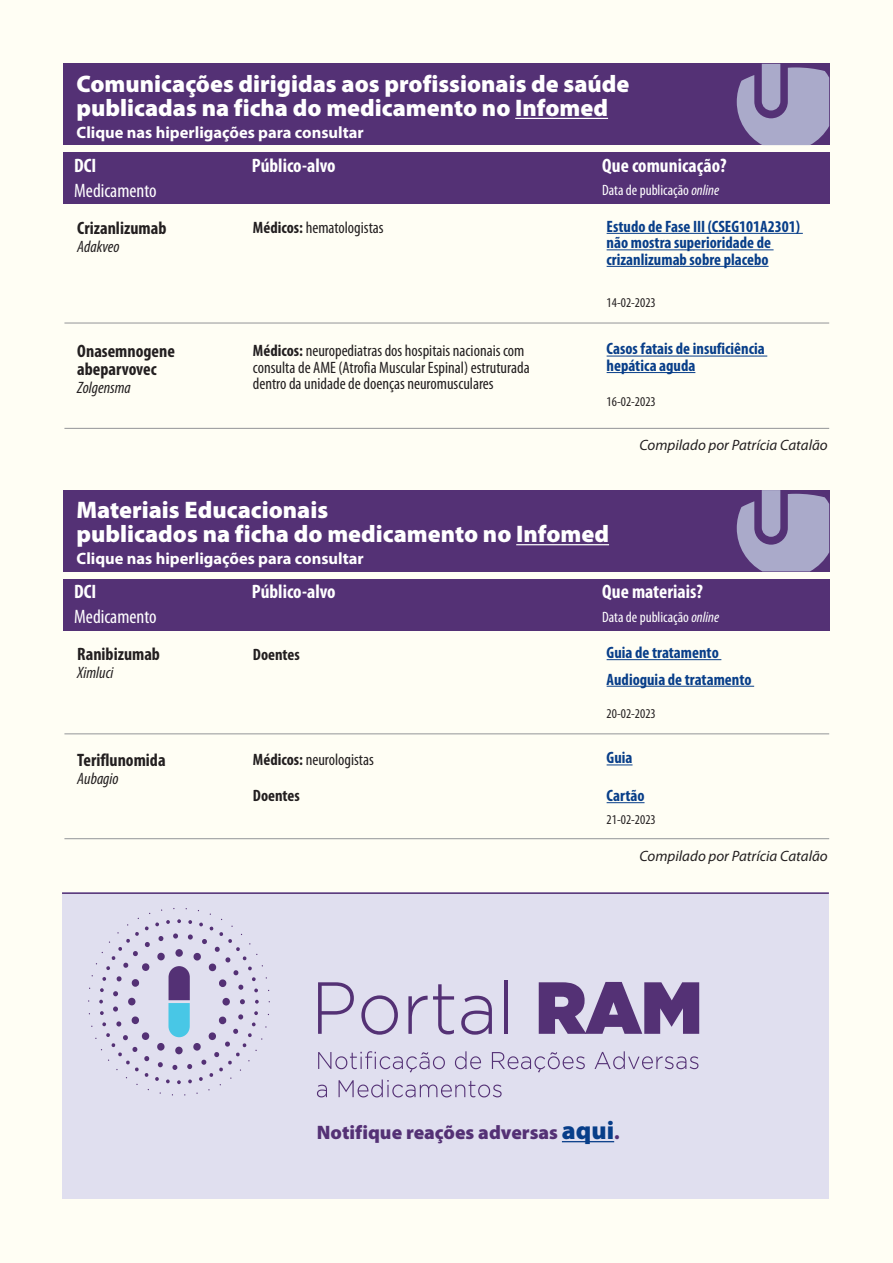
<style>
.page{position:relative;width:893px;height:1263px;background:#fffef4}
.page>*{position:absolute;margin:0;border:0;box-sizing:border-box;transform-origin:0 0}
.Título_Negrito{font:900 24px "Myriad Pro";color:#fff}
.Título_Negrito-2{font:900 19.5px "Myriad Pro";color:#543175}
.Medicamento_DCI{font:700 condensed 19.5px "Myriad Pro";color:#fff}
.Público-alvo{font:700 condensed 19.5px "Myriad Pro";color:#fff}
.Medicamento{font:condensed 19.5px "Myriad Pro";color:#fff}
.DCI{font:700 condensed 19.5px "Myriad Pro";color:#fff}
.Medicamento_DCI-2{font:700 condensed 18px "Myriad Pro";color:#231f20}
.Médicos__Farmaceutic{font:condensed 16.5px/16.5px "Myriad Pro";color:#231f20}
.Materiais_com_link{font:700 condensed 16.5px/16.5px "Myriad Pro";color:#083e89}
.Medicamento_DCI-3{font:700 16.5px "Myriad Pro";color:#fff}
.Medicamento_DCI-4{font:italic condensed 16.5px "Myriad Pro";color:#231f20}
.Médicos__Farmaceutic-2{font:700 condensed 16.5px "Myriad Pro";color:#231f20}
.Autor{font:italic 15px "Myriad Pro";color:#231f20}
.Medicamento_DCI-5{font:condensed 15px "Myriad Pro";color:#fff}
.Data_de_Publicação_o{font:condensed 13.5px "Myriad Pro";color:#231f20}
.s1{font-style:italic}
.s2{font-weight:700}
.s3{font-size:25.5px;color:#083e89}
</style>
<div class="page">
<div style="left:63px;top:64px;width:766px;height:81px;background:#543175"></div>
<hr style="left:515px;top:118px;width:93px;height:1px;background:#fff">
<svg style="left:737px;top:64px;width:92px;height:81px"></svg>
<div style="left:63px;top:153px;width:766px;height:51px;background:#543175"></div>
<hr style="left:607px;top:233px;width:196px;height:1px;background:#083e89">
<hr style="left:607px;top:249px;width:167px;height:1px;background:#083e89">
<hr style="left:607px;top:266px;width:162px;height:1px;background:#083e89">
<hr style="left:64px;top:323px;width:765px;height:1px;background:#939598">
<hr style="left:607px;top:356px;width:160px;height:1px;background:#083e89">
<hr style="left:607px;top:372px;width:88px;height:1px;background:#083e89">
<hr style="left:64px;top:428px;width:765px;height:1px;background:#939598">
<div style="left:63px;top:490px;width:766px;height:81px;background:#543175"></div>
<hr style="left:516px;top:544px;width:93px;height:1px;background:#fff">
<svg style="left:737px;top:490px;width:92px;height:81px"></svg>
<div style="left:63px;top:579px;width:766px;height:51px;background:#543175"></div>
<hr style="left:607px;top:659px;width:114px;height:1px;background:#083e89">
<hr style="left:64px;top:733px;width:765px;height:1px;background:#939598">
<svg style="left:607px;top:764px;width:25px;height:1px"></svg>
<hr style="left:64px;top:838px;width:765px;height:1px;background:#939598">
<hr style="left:607px;top:686px;width:147px;height:1px;background:#083e89">
<hr style="left:607px;top:802px;width:37px;height:1px;background:#083e89">
<div style="left:62px;top:892px;width:767px;height:307px;background:#e0dfef"></div>
<hr style="left:562px;top:1141px;width:52px;height:1px;background:#083e89">
<svg style="left:318px;top:982px;width:36px;height:52px"></svg>
<svg style="left:361px;top:995px;width:37px;height:40px"></svg>
<svg style="left:408px;top:984px;width:46px;height:50px"></svg>
<svg style="left:461px;top:996px;width:31px;height:39px"></svg>
<hr style="left:505px;top:980px;width:3px;height:54px;background:#543175">
<svg style="left:539px;top:982px;width:160px;height:52px"></svg>
<svg style="left:318px;top:1051px;width:127px;height:21px"></svg>
<svg style="left:455px;top:1051px;width:26px;height:18px"></svg>
<svg style="left:492px;top:1052px;width:93px;height:20px"></svg>
<svg style="left:595px;top:1051px;width:103px;height:18px"></svg>
<svg style="left:317px;top:1085px;width:10px;height:12px"></svg>
<svg style="left:339px;top:1079px;width:163px;height:18px"></svg>
<svg style="left:88px;top:908px;width:182px;height:187px"></svg>
<hr style="left:62px;top:892px;width:767px;height:2px;background:#543175">
<p class="Título_Negrito" style="left:77px;top:70px;width:554px">Comunicações dirigidas aos profissionais de saúde</p>
<p class="Título_Negrito" style="left:77px;top:94px;width:533px">publicadas na ficha do medicamento no Infomed</p>
<p class="Medicamento_DCI-3" style="left:77px;top:123px;width:289px">Clique nas hiperligações para consultar</p>
<p class="DCI" style="left:74px;top:155px;width:24px">DCI</p>
<p class="Medicamento" style="left:74px;top:180px;width:84px">Medicamento</p>
<p class="Público-alvo" style="left:252px;top:155px;width:85px">Público-alvo</p>
<p class="Medicamento_DCI" style="left:602px;top:155px;width:126px">Que comunicação?</p>
<p class="Medicamento_DCI-5" style="left:602px;top:182px;width:118px">Data de publicação <span class="s1">online</span></p>
<p class="Medicamento_DCI-2" style="left:77px;top:218px;width:91px">Crizanlizumab</p>
<p class="Medicamento_DCI-4" style="left:77px;top:238px;width:44px">Adakveo</p>
<p class="Medicamento_DCI-2" style="left:77px;top:341px;width:99px">Onasemnogene</p>
<p class="Medicamento_DCI-2" style="left:77px;top:359px;width:81px">abeparvovec</p>
<p class="Medicamento_DCI-4" style="left:77px;top:378px;width:55px">Zolgensma</p>
<p class="Médicos__Farmaceutic" style="left:253px;top:220px;width:132px"><span class="s2">Médicos:</span> hematologistas</p>
<p class="Médicos__Farmaceutic" style="left:253px;top:343px;width:278px"><span class="s2">Médicos:</span> neuropediatras dos hospitais nacionais com consulta de AME (Atrofia Muscular Espinal) estruturada dentro da unidade de doenças neuromusculares</p>
<p class="Materiais_com_link" style="left:607px;top:218px;width:195px">Estudo de Fase III (CSEG101A2301) não mostra superioridade de crizanlizumab sobre placebo</p>
<p class="Data_de_Publicação_o" style="left:607px;top:295px;width:51px">14-02-2023</p>
<p class="Materiais_com_link" style="left:607px;top:341px;width:160px">Casos fatais de insuficiência hepática aguda</p>
<p class="Data_de_Publicação_o" style="left:607px;top:394px;width:51px">16-02-2023</p>
<p class="Autor" style="left:639px;top:437px;width:190px">Compilado por Patrícia Catalão</p>
<p class="Título_Negrito" style="left:77px;top:497px;width:253px">Materiais Educacionais</p>
<p class="Título_Negrito" style="left:77px;top:521px;width:534px">publicados na ficha do medicamento no Infomed</p>
<p class="Medicamento_DCI-3" style="left:77px;top:549px;width:289px">Clique nas hiperligações para consultar</p>
<p class="DCI" style="left:74px;top:581px;width:24px">DCI</p>
<p class="Medicamento" style="left:74px;top:606px;width:84px">Medicamento</p>
<p class="Público-alvo" style="left:252px;top:581px;width:85px">Público-alvo</p>
<p class="Medicamento_DCI" style="left:602px;top:581px;width:102px">Que materiais?</p>
<p class="Medicamento_DCI-5" style="left:602px;top:609px;width:118px">Data de publicação <span class="s1">online</span></p>
<p class="Medicamento_DCI-2" style="left:77px;top:644px;width:84px">Ranibizumab</p>
<p class="Materiais_com_link" style="left:607px;top:644px;width:114px">Guia de tratamento</p>
<p class="Medicamento_DCI-4" style="left:77px;top:664px;width:38px">Ximluci</p>
<p class="Médicos__Farmaceutic-2" style="left:253px;top:645px;width:48px">Doentes</p>
<p class="Materiais_com_link" style="left:607px;top:671px;width:146px">Audioguia de tratamento</p>
<p class="Data_de_Publicação_o" style="left:607px;top:706px;width:51px">20-02-2023</p>
<p class="Medicamento_DCI-2" style="left:77px;top:750px;width:90px">Teriflunomida</p>
<p class="Materiais_com_link" style="left:607px;top:750px;width:27px">Guia</p>
<p class="Medicamento_DCI-4" style="left:77px;top:769px;width:43px">Aubagio</p>
<p class="Médicos__Farmaceutic" style="left:253px;top:752px;width:122px"><span class="s2">Médicos:</span> neurologistas</p>
<p class="Médicos__Farmaceutic-2" style="left:253px;top:786px;width:48px">Doentes</p>
<p class="Materiais_com_link" style="left:607px;top:787px;width:39px">Cartão</p>
<p class="Data_de_Publicação_o" style="left:607px;top:812px;width:51px">21-02-2023</p>
<p class="Autor" style="left:639px;top:848px;width:190px">Compilado por Patrícia Catalão</p>
<p class="Título_Negrito-2" style="left:317px;top:1121px;width:304px">Notifique reações adversas <span class="s3">aqui</span>.</p>
</div>
